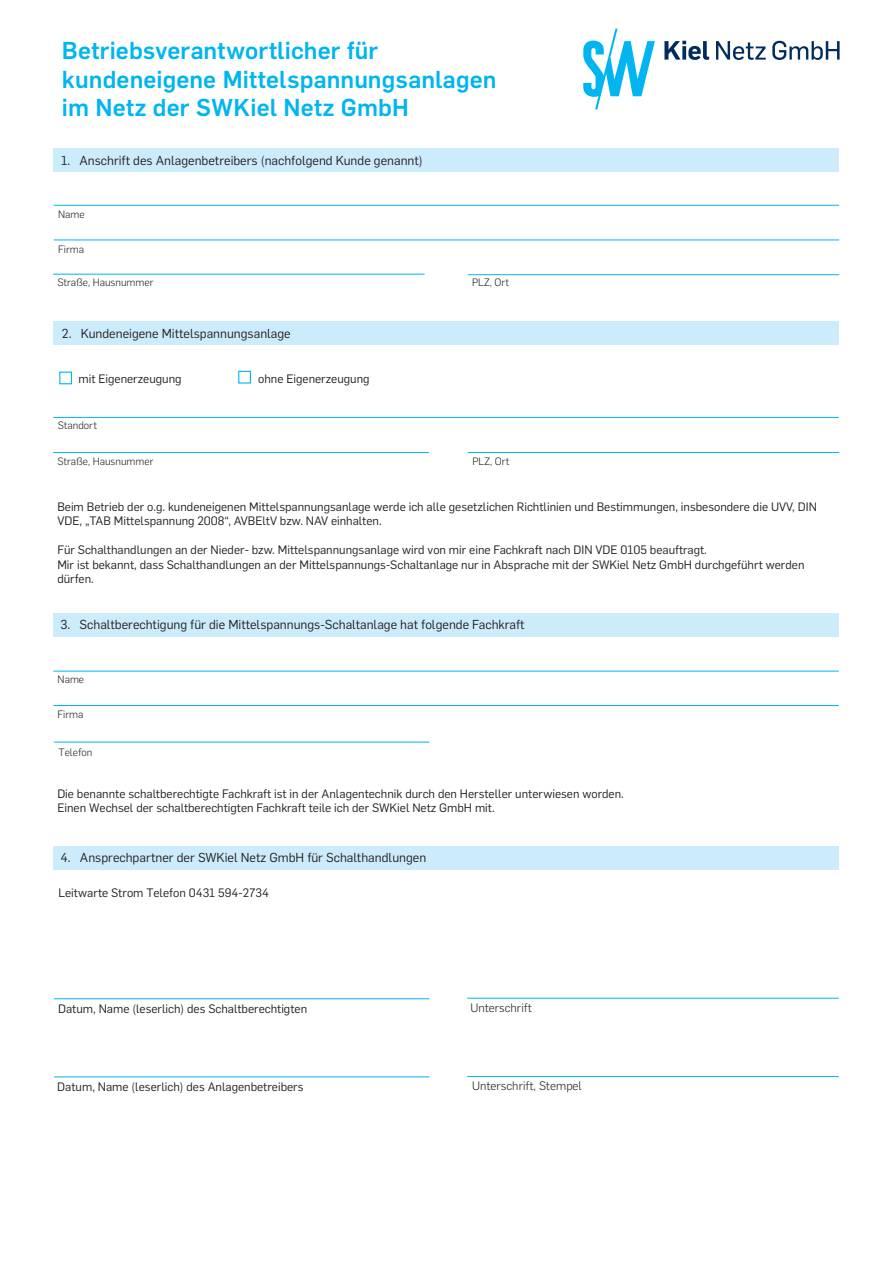
<style>
.page{position:relative;width:893px;height:1263px;background:#fff}
.page>*{position:absolute;margin:0;border:0;box-sizing:border-box;transform-origin:0 0}
.t1{font:500 24px/28.8px "Flama";letter-spacing:.005em;color:#00b5f0}
.t2{font:12.75px "Flama";color:#231f20}
.t3{font:12px/14.4px "Flama";color:#231f20}
.t4{font:300 12px "Flama";color:#231f20}
.t5{font:300 10.5px "Flama";color:#231f20}
</style>
<div class="page">
<div style="left:54px;top:149px;width:785px;height:23px;background:#cdecfb"></div>
<div style="left:54px;top:322px;width:785px;height:23px;background:#cdecfb"></div>
<hr style="left:468px;top:274px;width:371px;height:1px;background:#00b5f0">
<div style="left:53px;top:846px;width:785px;height:23px;background:#cdecfb"></div>
<hr style="left:54px;top:205px;width:785px;height:1px;background:#00b5f0">
<hr style="left:53px;top:417px;width:786px;height:1px;background:#00b5f0">
<hr style="left:53px;top:452px;width:376px;height:1px;background:#00b5f0">
<hr style="left:468px;top:452px;width:371px;height:1px;background:#00b5f0">
<div style="left:53px;top:613px;width:785px;height:24px;background:#cdecfb"></div>
<hr style="left:53px;top:274px;width:372px;height:1px;background:#00b5f0">
<hr style="left:54px;top:240px;width:785px;height:1px;background:#00b5f0">
<div style="left:59px;top:372px;width:13px;height:12px;border:1px solid #00b5f0"></div>
<div style="left:238px;top:371px;width:13px;height:13px;border:1px solid #00b5f0"></div>
<hr style="left:53px;top:671px;width:786px;height:1px;background:#00b5f0">
<hr style="left:53px;top:705px;width:786px;height:1px;background:#00b5f0">
<hr style="left:54px;top:742px;width:375px;height:1px;background:#00b5f0">
<hr style="left:54px;top:998px;width:376px;height:1px;background:#00b5f0">
<hr style="left:467px;top:998px;width:372px;height:1px;background:#00b5f0">
<hr style="left:54px;top:1076px;width:376px;height:1px;background:#00b5f0">
<hr style="left:467px;top:1076px;width:372px;height:1px;background:#00b5f0">
<svg style="left:583px;top:29px;width:72px;height:80px"></svg>
<svg style="left:664px;top:41px;width:45px;height:19px"></svg>
<svg style="left:716px;top:41px;width:50px;height:19px"></svg>
<svg style="left:772px;top:41px;width:68px;height:19px"></svg>
<h1 class="t1" style="left:62px;top:34px;width:436px">Betriebsverantwortlicher für kundeneigene Mittelspannungsanlagen im Netz der SWKiel Netz GmbH</h1>
<p class="t2" style="left:61px;top:152px;width:363px">1. Anschrift des Anlagenbetreibers (nachfolgend Kunde genannt)</p>
<p class="t5" style="left:58px;top:207px;width:28px">Name</p>
<p class="t5" style="left:58px;top:242px;width:28px">Firma</p>
<p class="t5" style="left:57px;top:275px;width:98px">Straße, Hausnummer</p>
<p class="t5" style="left:472px;top:276px;width:39px">PLZ, Ort</p>
<p class="t2" style="left:62px;top:324px;width:230px">2. Kundeneigene Mittelspannungsanlage</p>
<p class="t3" style="left:78px;top:370px;width:105px">mit Eigenerzeugung</p>
<p class="t3" style="left:258px;top:371px;width:113px">ohne Eigenerzeugung</p>
<p class="t5" style="left:58px;top:418px;width:41px">Standort</p>
<p class="t5" style="left:57px;top:454px;width:98px">Straße, Hausnummer</p>
<p class="t5" style="left:472px;top:454px;width:39px">PLZ, Ort</p>
<p class="t3" style="left:57px;top:499px;width:761px">Beim Betrieb der o.g. kundeneigenen Mittelspannungsanlage werde ich alle gesetzlichen Richtlinien und Bestimmungen, insbesondere die UVV, DIN<br>VDE, „TAB Mittelspannung 2008“, AVBEltV bzw. NAV einhalten.</p>
<p class="t3" style="left:57px;top:542px;width:749px">Für Schalthandlungen an der Nieder- bzw. Mittelspannungsanlage wird von mir eine Fachkraft nach DIN VDE 0105 beauftragt.<br>Mir ist bekannt, dass Schalthandlungen an der Mittelspannungs-Schaltanlage nur in Absprache mit der SWKiel Netz GmbH durchgeführt werden dürfen.</p>
<p class="t2" style="left:61px;top:616px;width:466px">3. Schaltberechtigung für die Mittelspannungs-Schaltanlage hat folgende Fachkraft</p>
<p class="t5" style="left:58px;top:673px;width:28px">Name</p>
<p class="t5" style="left:57px;top:707px;width:28px">Firma</p>
<p class="t5" style="left:58px;top:745px;width:35px">Telefon</p>
<p class="t3" style="left:57px;top:785px;width:568px">Die benannte schaltberechtigte Fachkraft ist in der Anlagentechnik durch den Hersteller unterwiesen worden.<br>Einen Wechsel der schaltberechtigten Fachkraft teile ich der SWKiel Netz GmbH mit.</p>
<p class="t2" style="left:61px;top:849px;width:367px">4. Ansprechpartner der SWKiel Netz GmbH für Schalthandlungen</p>
<p class="t3" style="left:58px;top:885px;width:212px">Leitwarte Strom Telefon 0431 594-2734</p>
<p class="t3" style="left:58px;top:1000px;width:251px">Datum, Name (leserlich) des Schaltberechtigten</p>
<p class="t4" style="left:470px;top:999px;width:63px">Unterschrift</p>
<p class="t3" style="left:57px;top:1078px;width:248px">Datum, Name (leserlich) des Anlagenbetreibers</p>
<p class="t4" style="left:472px;top:1077px;width:112px">Unterschrift, Stempel</p>
</div>
